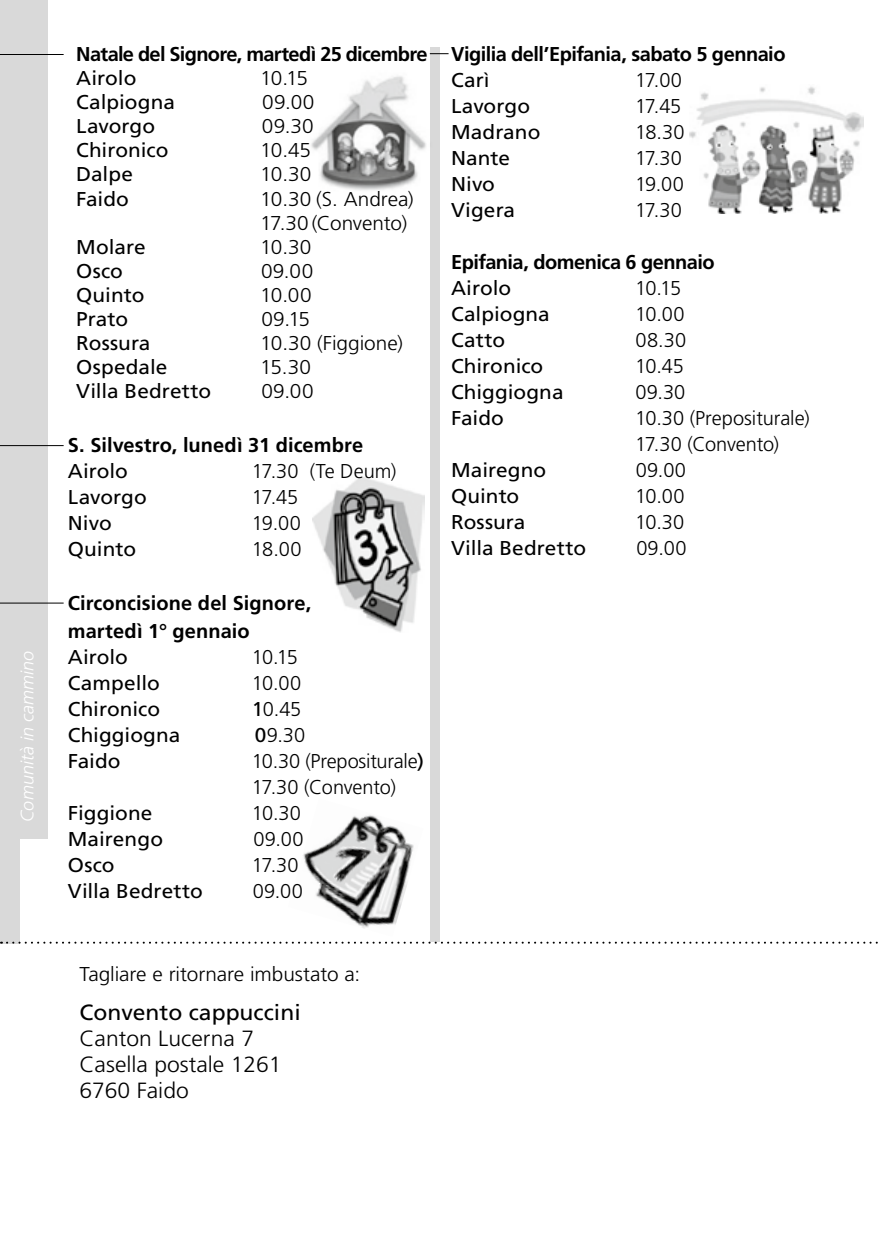
<style>
.page{position:relative;width:879px;height:1248px;background:#fff}
.page>*{position:absolute;margin:0;border:0;box-sizing:border-box;transform-origin:0 0}
.t1{font:300 22px/26px "Frutiger";color:#000;scale:1.04 1}
.t2{font:22px "Frutiger";color:#000;scale:1.04 1}
.t3{font:20px "Frutiger";color:#000;scale:1.04 1}
.t4{font:300 20px/26px "Frutiger";letter-spacing:-.005em;color:#000}
.t5{font:300 20px/24px "Frutiger";letter-spacing:-.005em;color:#000;scale:1.04 1}
.t6{font:700 20px "Frutiger";letter-spacing:-.025em;color:#000}
.t7{font:700 20px/28px "Frutiger";letter-spacing:.005em;color:#000}
.t8{font:italic 300 18px "Frutiger CE";color:#fff}
.s1{font-weight:400}
</style>
<div class="page">
<div style="left:0;top:0;width:48px;height:943px;background:#d9d9d9"></div>
<div style="left:20px;top:839px;width:40px;height:104px;background:#fff"></div>
<img style="left:311px;top:76px;width:115px;height:115px">
<svg style="left:1px;top:941px;width:877px;height:2px"></svg>
<img style="left:303px;top:815px;width:111px;height:114px">
<img style="left:313px;top:476px;width:111px;height:156px">
<hr style="left:0;top:54px;width:64px;height:1px;background:#000">
<hr style="left:0;top:445px;width:64px;height:1px;background:#000">
<hr style="left:0;top:602px;width:64px;height:1px;background:#000">
<div style="left:430px;top:47px;width:9px;height:894px;background:#d9d9d9"></div>
<img style="left:689px;top:87px;width:175px;height:127px">
<p class="t8" style="left:17px;top:821px;width:172px;rotate:-90deg">Comunità in cammino</p>
<p class="t6" style="left:76px;top:43px;width:353px">Natale del Signore, martedì 25 dicembre</p>
<p class="t3" style="left:76px;top:67px;width:59px">Airolo</p>
<p class="t5" style="left:260px;top:67px;width:48px">10.15</p>
<p class="t3" style="left:76px;top:91px;width:96px">Calpiogna</p>
<p class="t5" style="left:262px;top:91px;width:52px">09.00</p>
<p class="t3" style="left:76px;top:115px;width:77px">Lavorgo</p>
<p class="t5" style="left:262px;top:115px;width:51px">09.30</p>
<p class="t3" style="left:76px;top:139px;width:90px">Chironico</p>
<p class="t5" style="left:260px;top:139px;width:50px">10.45</p>
<p class="t3" style="left:76px;top:163px;width:56px">Dalpe</p>
<p class="t5" style="left:260px;top:163px;width:51px">10.30</p>
<p class="t3" style="left:76px;top:187px;width:52px">Faido</p>
<p class="t5" style="left:260px;top:187px;width:149px">10.30 (S. Andrea)<br>17.30 (Convento)</p>
<p class="t3" style="left:76px;top:235px;width:68px">Molare</p>
<p class="t5" style="left:260px;top:235px;width:51px">10.30</p>
<p class="t3" style="left:76px;top:259px;width:46px">Osco</p>
<p class="t5" style="left:261px;top:259px;width:52px">09.00</p>
<p class="t3" style="left:76px;top:283px;width:67px">Quinto</p>
<p class="t5" style="left:260px;top:283px;width:51px">10.00</p>
<p class="t3" style="left:76px;top:307px;width:51px">Prato</p>
<p class="t5" style="left:261px;top:307px;width:48px">09.15</p>
<p class="t3" style="left:76px;top:331px;width:73px">Rossura</p>
<p class="t5" style="left:260px;top:331px;width:139px">10.30 (Figgione)</p>
<p class="t3" style="left:76px;top:355px;width:89px">Ospedale</p>
<p class="t5" style="left:260px;top:355px;width:50px">15.30</p>
<p class="t3" style="left:76px;top:379px;width:131px">Villa Bedretto</p>
<p class="t5" style="left:261px;top:379px;width:52px">09.00</p>
<p class="t7" style="left:68px;top:431px;width:297px">S. Silvestro, lunedì 31 dicembre</p>
<p class="t3" style="left:68px;top:459px;width:59px">Airolo</p>
<p class="t4" style="left:252px;top:458px;width:146px">17.30 (Te Deum)</p>
<p class="t3" style="left:68px;top:485px;width:77px">Lavorgo</p>
<p class="t4" style="left:252px;top:484px;width:48px">17.45</p>
<p class="t3" style="left:68px;top:511px;width:44px">Nivo</p>
<p class="t4" style="left:252px;top:510px;width:50px">19.00</p>
<p class="t3" style="left:68px;top:537px;width:67px">Quinto</p>
<p class="t4" style="left:252px;top:536px;width:51px">18.00</p>
<p class="t7" style="left:68px;top:589px;width:245px">Circoncisione del Signore, martedì 1° gennaio</p>
<p class="t3" style="left:68px;top:645px;width:59px">Airolo</p>
<p class="t4" style="left:252px;top:644px;width:47px">10.15</p>
<p class="t3" style="left:68px;top:671px;width:90px">Campello</p>
<p class="t4" style="left:252px;top:670px;width:51px">10.00</p>
<p class="t3" style="left:68px;top:697px;width:90px">Chironico</p>
<p class="t4" style="left:252px;top:696px;width:51px"><span class="s1">1</span>0.45</p>
<p class="t3" style="left:68px;top:723px;width:110px">Chiggiogna</p>
<p class="t4" style="left:255px;top:722px;width:52px"><span class="s1">0</span>9.30</p>
<p class="t3" style="left:68px;top:749px;width:52px">Faido</p>
<p class="t4" style="left:252px;top:748px;width:173px">10.30 (Prepositurale<span class="s1">)<br></span>17.30 (Convento)</p>
<p class="t3" style="left:68px;top:801px;width:83px">Figgione</p>
<p class="t4" style="left:252px;top:800px;width:51px">10.30</p>
<p class="t3" style="left:68px;top:827px;width:93px">Mairengo</p>
<p class="t4" style="left:253px;top:826px;width:52px">09.00</p>
<p class="t3" style="left:68px;top:853px;width:46px">Osco</p>
<p class="t4" style="left:252px;top:852px;width:48px">17.30</p>
<p class="t3" style="left:68px;top:879px;width:131px">Villa Bedretto</p>
<p class="t4" style="left:253px;top:878px;width:52px">09.00</p>
<p class="t6" style="left:451px;top:42px;width:336px">Vigilia dell’Epifania, sabato 5 gennaio</p>
<p class="t3" style="left:451px;top:68px;width:38px">Carì</p>
<p class="t4" style="left:635px;top:67px;width:48px">17.00</p>
<p class="t3" style="left:451px;top:94px;width:77px">Lavorgo</p>
<p class="t4" style="left:635px;top:93px;width:48px">17.45</p>
<p class="t3" style="left:451px;top:120px;width:87px">Madrano</p>
<p class="t4" style="left:635px;top:119px;width:51px">18.30</p>
<p class="t3" style="left:451px;top:146px;width:58px">Nante</p>
<p class="t4" style="left:635px;top:145px;width:48px">17.30</p>
<p class="t3" style="left:451px;top:172px;width:44px">Nivo</p>
<p class="t4" style="left:635px;top:171px;width:50px">19.00</p>
<p class="t3" style="left:451px;top:198px;width:63px">Vigera</p>
<p class="t4" style="left:635px;top:197px;width:48px">17.30</p>
<p class="t6" style="left:451px;top:250px;width:265px">Epifania, domenica 6 gennaio</p>
<p class="t3" style="left:451px;top:276px;width:59px">Airolo</p>
<p class="t4" style="left:635px;top:275px;width:47px">10.15</p>
<p class="t3" style="left:451px;top:302px;width:96px">Calpiogna</p>
<p class="t4" style="left:635px;top:301px;width:51px">10.00</p>
<p class="t3" style="left:451px;top:328px;width:53px">Catto</p>
<p class="t4" style="left:635px;top:327px;width:52px">08.30</p>
<p class="t3" style="left:451px;top:354px;width:90px">Chironico</p>
<p class="t4" style="left:635px;top:353px;width:50px">10.45</p>
<p class="t3" style="left:451px;top:380px;width:110px">Chiggiogna</p>
<p class="t4" style="left:635px;top:379px;width:51px">09.30</p>
<p class="t3" style="left:451px;top:406px;width:52px">Faido</p>
<p class="t4" style="left:635px;top:405px;width:176px">10.30 (Prepositurale)<br>17.30 (Convento)</p>
<p class="t3" style="left:451px;top:458px;width:93px">Mairegno</p>
<p class="t4" style="left:636px;top:457px;width:52px">09.00</p>
<p class="t3" style="left:451px;top:484px;width:67px">Quinto</p>
<p class="t4" style="left:635px;top:483px;width:51px">10.00</p>
<p class="t3" style="left:451px;top:510px;width:73px">Rossura</p>
<p class="t4" style="left:635px;top:509px;width:51px">10.30</p>
<p class="t3" style="left:451px;top:536px;width:131px">Villa Bedretto</p>
<p class="t4" style="left:636px;top:535px;width:52px">09.00</p>
<p class="t5" style="left:79px;top:961px;width:272px">Tagliare e ritornare imbustato a:</p>
<p class="t2" style="left:79px;top:999px;width:214px">Convento cappuccini</p>
<p class="t1" style="left:79px;top:1025px;width:196px">Canton Lucerna 7<br>Casella postale 1261<br>6760 Faido</p>
</div>
